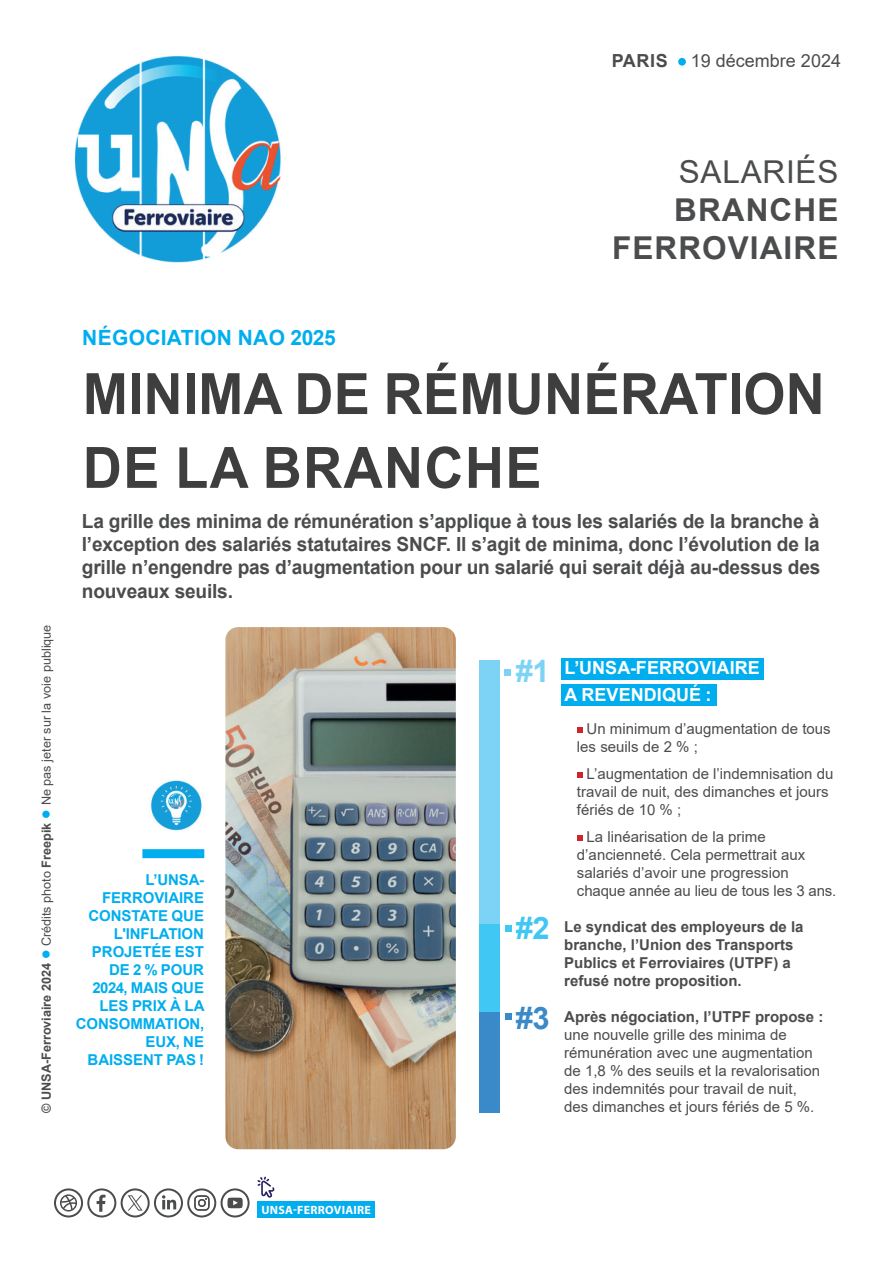
<style>
.page{position:relative;width:893px;height:1263px;background:#fff}
.page>*{position:absolute;margin:0;border:0;box-sizing:border-box;transform-origin:0 0}
.t1{font:700 57px/73.8px "Arial";letter-spacing:.005em;color:#3e3e3f;scale:.95 1}
.t2{font:700 31.5px/37.8px "Arial";letter-spacing:.035em;color:#4b4c4d;text-align:right}
.t3{font:31.5px "Arial";letter-spacing:.025em;color:#4b4c4d}
.t4{font:700 30.9px "Arial";color:#7cd3f6}
.t5{font:700 30.9px "Arial";color:#40c7f4}
.t6{font:700 30.9px "Arial";color:#3a89c8}
.t7{font:700 21px "Arial";letter-spacing:.015em;color:#00aeef}
.t8{font:700 19.5px/23.4px "Arial";letter-spacing:-.01em;color:#4b4c4d;text-align:justify}
.t9{font:700 18px/27px "Arial";letter-spacing:.005em;color:#fff}
.t10{font:18px "Arial";color:#4b4c4d}
.t11{font:700 18px "Arial";letter-spacing:.035em;color:#4b4c4d}
.t12{font:15px/18px "Arial";color:#4b4c4d}
.t13{font:700 15px/18px "Arial";color:#4b4c4d}
.t14{font:700 15px/18px "Arial";letter-spacing:-.005em;color:#00aeef;text-align:right}
.t15{font:12.6px "Arial";color:#4b4c4d}
.t16{font:700 12px "Myriad Pro";letter-spacing:.02em;color:#fff}
.s1{font-weight:700}
.s2{color:#00aeef}
</style>
<div class="page">
<div style="left:561px;top:684px;width:155px;height:21px;background:#00aeef"></div>
<div style="left:561px;top:658px;width:203px;height:21px;background:#00aeef"></div>
<div style="left:678px;top:58px;width:8px;height:8px;background:#00aeef;border-radius:50%"></div>
<img style="left:74px;top:56px;width:207px;height:207px">
<div style="left:258px;top:1201px;width:117px;height:16px;background:#00aeef"></div>
<svg style="left:257px;top:1176px;width:18px;height:22px"></svg>
<svg style="left:54px;top:1188px;width:196px;height:29px"></svg>
<div style="left:142px;top:849px;width:62px;height:9px;background:#00aeef"></div>
<svg style="left:577px;top:727px;width:5px;height:5px"></svg>
<svg style="left:577px;top:772px;width:5px;height:5px"></svg>
<svg style="left:577px;top:835px;width:5px;height:5px"></svg>
<img style="left:225px;top:627px;width:231px;height:522px">
<div style="left:479px;top:660px;width:20px;height:431px;background:#7cd3f6"></div>
<div style="left:479px;top:924px;width:20px;height:165px;background:#40c7f4"></div>
<div style="left:479px;top:1013px;width:20px;height:100px;background:#3a89c8"></div>
<svg style="left:504px;top:669px;width:6px;height:6px"></svg>
<div style="left:505px;top:925px;width:7px;height:7px;background:#40c7f4"></div>
<div style="left:505px;top:1013px;width:7px;height:6px;background:#3a89c8"></div>
<img style="left:150px;top:780px;width:52px;height:51px">
<p class="t11" style="left:612px;top:48px;width:58px">PARIS</p>
<p class="t10" style="left:691px;top:48px;width:152px">19 décembre 2024</p>
<h2 class="t3" style="left:679px;top:151px;width:161px">SALARIÉS</h2>
<h2 class="t2" style="left:612px;top:192px;width:228px">BRANCHE<br>FERROVIAIRE</h2>
<p class="t15" style="left:38px;top:1113px;width:490px;rotate:-90deg"><span class="s1">© UNSA-Ferroviaire 2024</span> <span class="s2">●</span> Crédits photo <span class="s1">Freepik</span> <span class="s2">●</span> Ne pas jeter sur la voie publique</p>
<h3 class="t7" style="left:82px;top:322px;width:255px">NÉGOCIATION NAO 2025</h3>
<h1 class="t1" style="left:83px;top:358px;width:782px">MINIMA DE RÉMUNÉRATION<br>DE LA BRANCHE</h1>
<p class="t8" style="left:82px;top:509px;width:740px">La grille des minima de rémunération s’applique à tous les salariés de la branche à l’exception des salariés statutaires SNCF. Il s’agit de minima, donc l’évolution de la grille n’engendre pas d’augmentation pour un salarié qui serait déjà au-dessus des nouveaux seuils.</p>
<p class="t14" style="left:76px;top:871px;width:130px">L’UNSA-<br>FERROVIAIRE<br>CONSTATE QUE<br>L'INFLATION<br>PROJETÉE EST<br>DE 2 % POUR<br>2024, MAIS QUE<br>LES PRIX À LA<br>CONSOMMATION,<br>EUX, NE<br>BAISSENT PAS !</p>
<h3 class="t4" style="left:516px;top:650px;width:35px">#1</h3>
<h3 class="t5" style="left:516px;top:906px;width:35px">#2</h3>
<h3 class="t6" style="left:516px;top:997px;width:35px">#3</h3>
<p class="t9" style="left:565px;top:655px;width:197px">L’UNSA-FERROVIAIRE<br>A REVENDIQUÉ :</p>
<p class="t12" style="left:577px;top:719px;width:255px;text-indent:10px">Un minimum d’augmentation de tous les seuils de 2 % ;</p>
<p class="t12" style="left:577px;top:764px;width:258px;text-indent:10px">L’augmentation de l’indemnisation du travail de nuit, des dimanches et jours fériés de 10 % ;</p>
<p class="t12" style="left:577px;top:827px;width:261px;text-indent:10px">La linéarisation de la prime d’ancienneté. Cela permettrait aux salariés d’avoir une progression chaque année au lieu de tous les 3 ans.</p>
<p class="t13" style="left:564px;top:918px;width:241px">Le syndicat des employeurs de la branche, l’Union des Transports<br>Publics et Ferroviaires (UTPF) a refusé notre proposition.</p>
<p class="t13" style="left:564px;top:1008px;width:261px">Après négociation, l’UTPF propose :</p>
<p class="t12" style="left:564px;top:1025px;width:257px">une nouvelle grille des minima de rémunération avec une augmentation de 1,8 % des seuils et la revalorisation des indemnités pour travail de nuit, des dimanches et jours fériés de 5 %.</p>
<p class="t16" style="left:261px;top:1202px;width:111px">UNSA-FERROVIAIRE</p>
</div>
